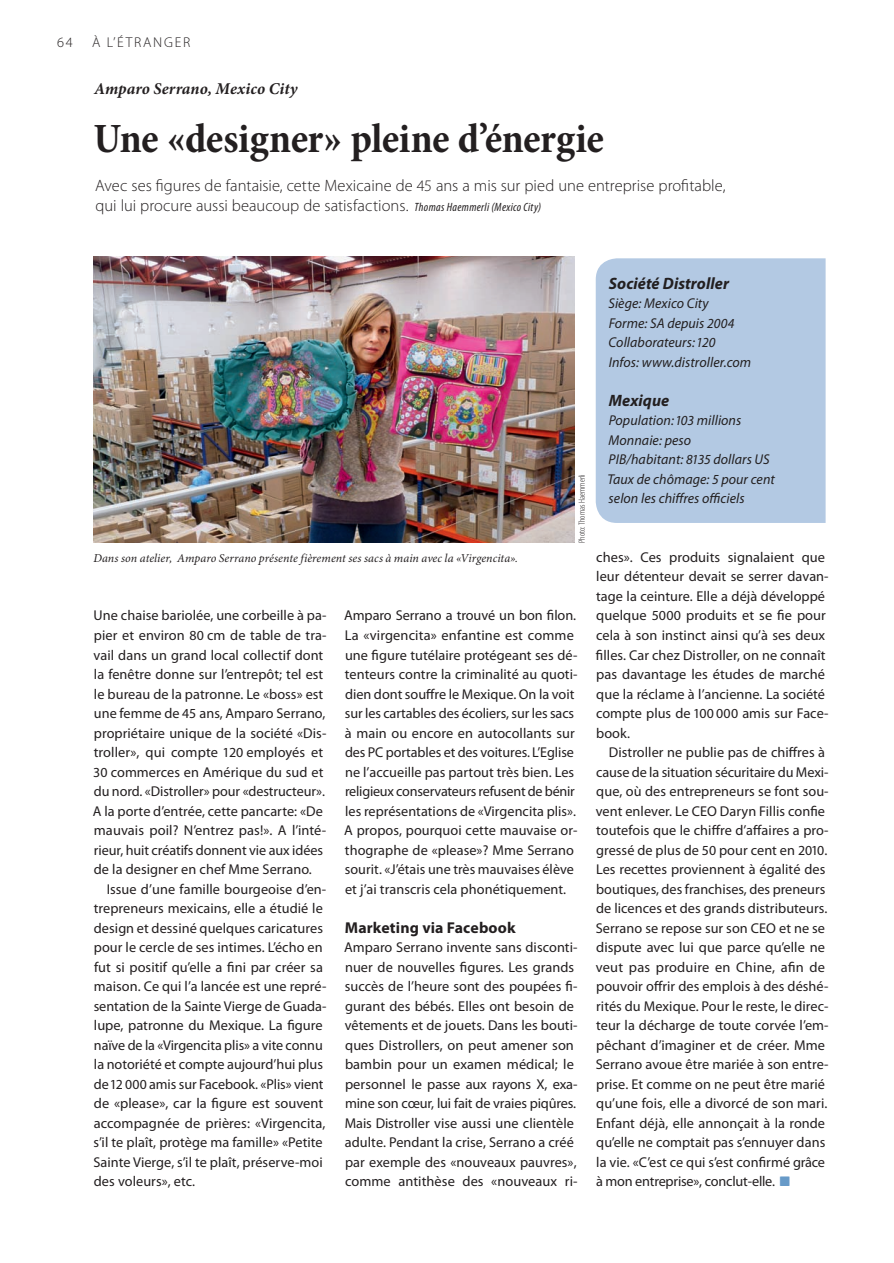
<style>
.page{position:relative;width:894px;height:1263px;background:#fff}
.page>*{position:absolute;margin:0;border:0;box-sizing:border-box;transform-origin:0 0}
.t1{font:700 condensed 42px "Minion Pro";letter-spacing:-.01em;color:#231f20}
.t2{font:300 16.5px/19.5px "Myriad Pro";color:#231f20}
.t3{font:italic 700 16.5px "Minion Pro";letter-spacing:.005em;color:#231f20}
.t4{font:italic 700 16.5px "Myriad Pro";letter-spacing:.005em;color:#231f20}
.t5{font:700 15.75px "Myriad Pro";letter-spacing:.01em;color:#231f20}
.t6{font:14.25px/19.5px "Myriad Pro";letter-spacing:.005em;color:#231f20}
.t7{font:italic 14.25px/19.5px "Myriad Pro";letter-spacing:.005em;color:#231f20}
.t8{font:14.25px "Myriad Pro";letter-spacing:-.015em;color:#231f20}
.t9{font:300 14.25px "Myriad Pro";letter-spacing:.12em;color:#231f20}
.t10{font:italic 12px "Minion Pro";letter-spacing:.005em;color:#231f20}
.t11{font:300 condensed 9px "Myriad Pro";letter-spacing:.01em;color:#231f20}
.s1{font-size:16.2px}
.s2{font-weight:400;font-style:italic;font-stretch:condensed;font-size:12px}
.s3{font-size:13.8px}
.s4{font-family:"Guifxv 2 Transports";font-size:13.5px;color:#679ac8}
</style>
<div class="page">
<img style="left:93px;top:256px;width:481px;height:286px">
<div style="left:595px;top:258px;width:230px;height:265px;background:#b3c9e3"></div>
<p class="t9" style="left:57px;top:34px;width:17px">64</p>
<p class="t9" style="left:92px;top:34px;width:99px">À L’ÉTRANGER</p>
<p class="t3" style="left:94px;top:79px;width:205px">Amparo Serrano, Mexico City</p>
<p class="t1" style="left:93px;top:114px;width:512px">Une «designer» pleine d’énergie</p>
<p class="t2" style="left:95px;top:176px;width:631px">Avec ses figures de fantaisie, cette Mexicaine de <span class="s1">45</span> ans a mis sur pied une entreprise profitable, qui lui procure aussi beaucoup de satisfactions. <span class="s2">Thomas Haemmerli (Mexico City)</span></p>
<p class="t10" style="left:93px;top:551px;width:426px">Dans son atelier, Amparo Serrano présente fièrement ses sacs à main avec la «Virgencita».</p>
<p class="t11" style="left:576px;top:543px;width:70px;rotate:-90deg">Photo: Thomas Haemmerli</p>
<p class="t6" style="left:94px;top:606px;width:234px">Une chaise bariolée, une corbeille à pa-</p>
<p class="t6" style="left:94px;top:625px;width:234px">pier et environ <span class="s3">80</span> cm de table de tra-</p>
<p class="t6" style="left:93px;top:645px;width:231px">vail dans un grand local collectif dont</p>
<p class="t6" style="left:94px;top:664px;width:231px">la fenêtre donne sur l’entrepôt; tel est</p>
<p class="t6" style="left:94px;top:684px;width:231px">le bureau de la patronne. Le «boss» est</p>
<p class="t6" style="left:94px;top:703px;width:233px">une femme de <span class="s3">45</span> ans, Amparo Serrano,</p>
<p class="t6" style="left:94px;top:723px;width:234px">propriétaire unique de la société «Dis-</p>
<p class="t6" style="left:94px;top:742px;width:231px">troller», qui compte <span class="s3">120</span> employés et</p>
<p class="t6" style="left:93px;top:762px;width:231px"><span class="s3">30</span> commerces en Amérique du sud et</p>
<p class="t6" style="left:94px;top:781px;width:232px">du nord. «Distroller» pour «destructeur».</p>
<p class="t6" style="left:93px;top:801px;width:231px">A la porte d’entrée, cette pancarte: «De</p>
<p class="t6" style="left:94px;top:820px;width:234px">mauvais poil? N’entrez pas!». A l’inté-</p>
<p class="t6" style="left:94px;top:840px;width:230px">rieur, huit créatifs donnent vie aux idées</p>
<p class="t6" style="left:94px;top:859px;width:219px">de la designer en chef Mme Serrano.</p>
<p class="t6" style="left:107px;top:879px;width:221px">Issue d’une famille bourgeoise d’en-</p>
<p class="t6" style="left:94px;top:898px;width:230px">trepreneurs mexicains, elle a étudié le</p>
<p class="t6" style="left:94px;top:918px;width:230px">design et dessiné quelques caricatures</p>
<p class="t6" style="left:94px;top:937px;width:230px">pour le cercle de ses intimes. L’écho en</p>
<p class="t6" style="left:94px;top:957px;width:230px">fut si positif qu’elle a fini par créer sa</p>
<p class="t6" style="left:94px;top:976px;width:234px">maison. Ce qui l’a lancée est une repré-</p>
<p class="t6" style="left:94px;top:996px;width:234px">sentation de la Sainte Vierge de Guada-</p>
<p class="t6" style="left:94px;top:1015px;width:230px">lupe, patronne du Mexique. La figure</p>
<p class="t6" style="left:94px;top:1035px;width:230px">naïve de la «Virgencita plis» a vite connu</p>
<p class="t6" style="left:94px;top:1054px;width:230px">la notoriété et compte aujourd’hui plus</p>
<p class="t6" style="left:94px;top:1074px;width:231px">de <span class="s3">12 000</span> amis sur Facebook. «Plis» vient</p>
<p class="t6" style="left:94px;top:1093px;width:231px">de «please», car la figure est souvent</p>
<p class="t6" style="left:94px;top:1113px;width:233px">accompagnée de prières: «Virgencita,</p>
<p class="t6" style="left:94px;top:1132px;width:230px">s’il te plaît, protège ma famille» «Petite</p>
<p class="t6" style="left:93px;top:1152px;width:231px">Sainte Vierge, s’il te plaît, préserve-moi</p>
<p class="t6" style="left:94px;top:1171px;width:103px">des voleurs», etc.</p>
<p class="t6" style="left:344px;top:606px;width:235px">Amparo Serrano a trouvé un bon filon.<br>La «virgencita» enfantine est comme une figure tutélaire protégeant ses dé&shy;tenteurs contre la criminalité au quoti&shy;dien dont souffre le Mexique. On la voit sur les cartables des écoliers, sur les sacs à main ou encore en autocollants sur des PC portables et des voitures. L’Eglise ne l’accueille pas partout très bien. Les religieux conservateurs refusent de bénir les représentations de «Virgencita plis».<br>A propos, pourquoi cette mauvaise or&shy;thographe de «please»? Mme Serrano sourit. «J’étais une très mauvaises élève et j’ai transcris cela phonétiquement.</p>
<p class="t5" style="left:345px;top:918px;width:172px">Marketing via Facebook</p>
<p class="t6" style="left:344px;top:937px;width:235px">Amparo Serrano invente sans disconti&shy;nuer de nouvelles figures. Les grands succès de l’heure sont des poupées fi&shy;gurant des bébés. Elles ont besoin de vêtements et de jouets. Dans les bouti&shy;ques Distrollers, on peut amener son bambin pour un examen médical; le personnel le passe aux rayons X, exa&shy;mine son cœur, lui fait de vraies piqûres.<br>Mais Distroller vise aussi une clientèle adulte. Pendant la crise, Serrano a créé par exemple des «nouveaux pauvres», comme antithèse des «nouveaux ri-</p>
<p class="t4" style="left:608px;top:274px;width:122px">Société Distroller</p>
<p class="t7" style="left:608px;top:294px;width:144px">Siège: Mexico City<br>Forme: SA depuis <span class="s3">2004<br></span>Collaborateurs: <span class="s3">120<br></span>Infos: www.distroller.com</p>
<p class="t4" style="left:608px;top:391px;width:62px">Mexique</p>
<p class="t7" style="left:607px;top:411px;width:169px">Population: <span class="s3">103</span> millions<br>Monnaie: peso<br>PIB/habitant: <span class="s3">8135</span> dollars US<br>Taux de chômage: <span class="s3">5</span> pour cent selon les chiffres officiels</p>
<p class="t6" style="left:595px;top:547px;width:230px">ches». Ces produits signalaient que</p>
<p class="t6" style="left:596px;top:567px;width:234px">leur détenteur devait se serrer davan-</p>
<p class="t6" style="left:595px;top:586px;width:230px">tage la ceinture. Elle a déjà développé</p>
<p class="t6" style="left:596px;top:606px;width:231px">quelque <span class="s3">5000</span> produits et se fie pour</p>
<p class="t6" style="left:595px;top:625px;width:230px">cela à son instinct ainsi qu’à ses deux</p>
<p class="t6" style="left:595px;top:645px;width:231px">filles. Car chez Distroller, on ne connaît</p>
<p class="t6" style="left:596px;top:664px;width:230px">pas davantage les études de marché</p>
<p class="t6" style="left:596px;top:684px;width:230px">que la réclame à l’ancienne. La société</p>
<p class="t6" style="left:595px;top:703px;width:234px">compte plus de <span class="s3">100 000</span> amis sur Face-</p>
<p class="t6" style="left:596px;top:723px;width:35px">book.</p>
<p class="t6" style="left:608px;top:742px;width:218px">Distroller ne publie pas de chiffres à</p>
<p class="t6" style="left:595px;top:762px;width:234px">cause de la situation sécuritaire du Mexi-</p>
<p class="t6" style="left:596px;top:781px;width:234px">que, où des entrepreneurs se font sou-</p>
<p class="t6" style="left:595px;top:801px;width:231px">vent enlever. Le CEO Daryn Fillis confie</p>
<p class="t6" style="left:595px;top:820px;width:234px">toutefois que le chiffre d’affaires a pro-</p>
<p class="t6" style="left:595px;top:840px;width:232px">gressé de plus de <span class="s3">50</span> pour cent en <span class="s3">2010</span>.</p>
<p class="t6" style="left:595px;top:859px;width:230px">Les recettes proviennent à égalité des</p>
<p class="t6" style="left:596px;top:879px;width:230px">boutiques, des franchises, des preneurs</p>
<p class="t6" style="left:596px;top:898px;width:232px">de licences et des grands distributeurs.</p>
<p class="t6" style="left:595px;top:918px;width:231px">Serrano se repose sur son CEO et ne se</p>
<p class="t6" style="left:596px;top:937px;width:230px">dispute avec lui que parce qu’elle ne</p>
<p class="t6" style="left:595px;top:957px;width:231px">veut pas produire en Chine, afin de</p>
<p class="t6" style="left:596px;top:976px;width:234px">pouvoir offrir des emplois à des déshé-</p>
<p class="t6" style="left:596px;top:996px;width:234px">rités du Mexique. Pour le reste, le direc-</p>
<p class="t6" style="left:595px;top:1015px;width:234px">teur la décharge de toute corvée l’em-</p>
<p class="t6" style="left:596px;top:1035px;width:230px">pêchant d’imaginer et de créer. Mme</p>
<p class="t6" style="left:595px;top:1054px;width:234px">Serrano avoue être mariée à son entre-</p>
<p class="t6" style="left:596px;top:1074px;width:230px">prise. Et comme on ne peut être marié</p>
<p class="t6" style="left:596px;top:1093px;width:232px">qu’une fois, elle a divorcé de son mari.</p>
<p class="t6" style="left:595px;top:1113px;width:230px">Enfant déjà, elle annonçait à la ronde</p>
<p class="t6" style="left:596px;top:1132px;width:230px">qu’elle ne comptait pas s’ennuyer dans</p>
<p class="t6" style="left:596px;top:1152px;width:230px">la vie. «C’est ce qui s’est confirmé grâce</p>
<p class="t8" style="left:595px;top:1173px;width:195px">à mon entreprise», conclut-elle. <span class="s4">3</span></p>
</div>
